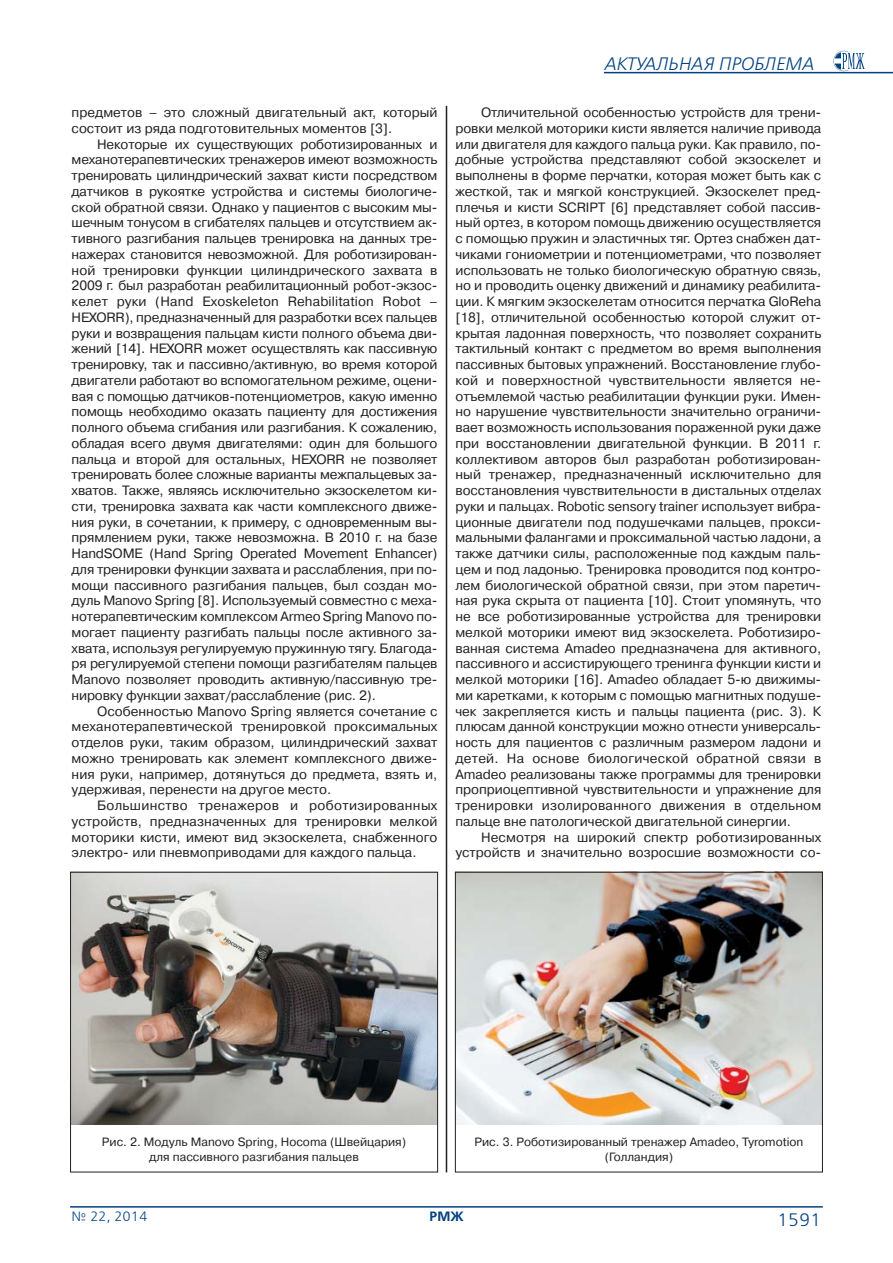
<style>
.page{position:relative;width:893px;height:1263px;background:#fff}
.page>*{position:absolute;margin:0;border:0;box-sizing:border-box;transform-origin:0 0}
.t1{font:italic 18px "Free Set C";color:#004181}
.t2{font:18px "Free Set C";color:#004181}
.t3{font:13.5px/15.8px "Pragmatica C";color:#231f20;text-align:justify}
.t4{font:13.5px "Free Set C";color:#004181}
.t5{font:700 13.5px "Free Set C";color:#004181}
.t6{font:12px/14.4px "Pragmatica C";color:#231f20;text-align:center}
</style>
<div class="page">
<svg style="left:833px;top:51px;width:32px;height:20px"></svg>
<hr style="left:70px;top:1206px;width:753px;height:1px;background:#004181">
<hr style="left:604px;top:72px;width:289px;height:1px;background:#004181">
<hr style="left:446px;top:106px;width:1px;height:1066px;background:#231f20">
<img style="left:72px;top:874px;width:364px;height:251px">
<div style="left:70px;top:872px;width:368px;height:300px;border:1px solid #231f20"></div>
<img style="left:457px;top:874px;width:364px;height:251px">
<div style="left:455px;top:872px;width:368px;height:300px;border:1px solid #231f20"></div>
<p class="t3" style="left:72px;top:106px;width:367px">предметов – это сложный двигательный акт, который состоит из ряда подготовительных моментов [3].</p>
<p class="t3" style="left:72px;top:137px;width:367px;text-indent:26px">Некоторые их существующих роботизированных и механотерапевтических тренажеров имеют возможность тренировать цилиндрический захват кисти посредством датчиков в рукоятке устройства и системы биологиче&shy;ской обратной связи. Однако у пациентов с высоким мы&shy;шечным тонусом в сгибателях пальцев и отсутствием ак&shy;тивного разгибания пальцев тренировка на данных тре&shy;нажерах становится невозможной. Для роботизирован&shy;ной тренировки функции цилиндрического захвата в 2009 г. был разработан реабилитационный робот-экзос&shy;келет руки (Hand Exoskeleton Rehabilitation Robot – HEXORR), предназначенный для разработки всех пальцев руки и возвращения пальцам кисти полного объема дви&shy;жений [14]. HEXORR может осуществлять как пассивную тренировку, так и пассивно/активную, во время которой двигатели работают во вспомогательном режиме, оцени&shy;вая с помощью датчиков-потенциометров, какую именно помощь необходимо оказать пациенту для достижения полного объема сгибания или разгибания. К сожалению, обладая всего двумя двигателями: один для большого пальца и второй для остальных, HEXORR не позволяет тренировать более сложные варианты межпальцевых за&shy;хватов. Также, являясь исключительно экзоскелетом ки&shy;сти, тренировка захвата как части комплексного движе&shy;ния руки, в сочетании, к примеру, с одновременным вы&shy;прямлением руки, также невозможна. В 2010 г. на базе HandSOME (Hand Spring Ope rated Movement Enhancer) для тренировки функции захвата и расслабления, при по&shy;мощи пассивного разгибания пальцев, был создан мо&shy;дуль Manovo Spring [8]. Используемый совместно с меха&shy;нотерапевтическим комплексом Armeo Spring Manovо по&shy;могает пациенту разгибать пальцы после активного за&shy;хвата, используя регулируемую пружинную тягу. Благода&shy;ря регулируемой степени помощи разгибателям пальцев Manovo позволяет проводить активную/пассивную тре&shy;нировку функции захват/расслабление (рис. 2).</p>
<p class="t3" style="left:72px;top:704px;width:367px;text-indent:26px">Особенностью Manovo Spring является сочетание с механотерапевтической тренировкой проксимальных отделов руки, таким образом, цилиндрический захват можно тренировать как элемент комплексного движе&shy;ния руки, например, дотянуться до предмета, взять и, удерживая, перенести на другое место.</p>
<p class="t3" style="left:72px;top:799px;width:367px;text-indent:26px">Большинство тренажеров и роботизированных устройств, предназначенных для тренировки мелкой моторики кисти, имеют вид экзоскелета, снабженного электро- или пневмоприводами для каждого пальца.</p>
<h1 class="t1" style="left:604px;top:57px;width:211px">АКТУАЛЬНАЯ ПРОБЛЕМА</h1>
<p class="t3" style="left:455px;top:106px;width:367px;text-indent:26px">Отличительной особенностью устройств для трени&shy;ровки мелкой моторики кисти является наличие привода или двигателя для каждого пальца руки. Как правило, по&shy;добные устройства представляют собой экзоскелет и выполнены в форме перчатки, которая может быть как с жесткой, так и мягкой конструкцией. Экзоскелет пред&shy;плечья и кисти SCRIPT [6] представляет собой пассив&shy;ный ортез, в котором помощь движению осуществляется с помощью пружин и эластичных тяг. Ортез снабжен дат&shy;чиками гониометрии и потенциометрами, что позволяет использовать не только биологическую обратную связь, но и проводить оценку движений и динамику реабилита&shy;ции. К мягким экзоскелетам относится перчатка GloReha [18], отличительной особенностью которой служит от&shy;крытая ладонная поверхность, что позволяет сохранить тактильный контакт с предметом во время выполнения пассивных бытовых упражнений. Восстановление глубо&shy;кой и поверхностной чувствительности является не&shy;отъемлемой частью реабилитации функции руки. Имен&shy;но нарушение чувствительности значительно ограничи&shy;вает возможность использования пораженной руки даже при восстановлении двигательной функции. В 2011 г. коллективом авторов был разработан роботизирован&shy;ный тренажер, предназначенный исключительно для восстановления чувствительности в дистальных отделах руки и пальцах. Robotic sensory trainer использует вибра&shy;ционные двигатели под подушечками пальцев, прокси&shy;мальными фалангами и проксимальной частью ладони, а также датчики силы, расположенные под каждым паль&shy;цем и под ладонью. Тренировка проводится под контро&shy;лем биологической обратной связи, при этом паретич&shy;ная рука скрыта от пациента [10]. Стоит упомянуть, что не все роботизированные устройства для тренировки мелкой моторики имеют вид экзоскелета. Роботизиро&shy;ванная система Amadeo предназначена для активного, пассивного и ассистирующего тренинга функции кисти и мелкой моторики [16]. Amadeo обладает 5-ю движимы&shy;ми каретками, к которым с помощью магнитных подуше&shy;чек закрепляется кисть и пальцы пациента (рис. 3). К плюсам данной конструкции можно отнести универсаль&shy;ность для пациентов с различным размером ладони и детей. На основе биологической обратной связи в Amadeo реализованы также программы для тренировки проприоцептивной чувствительности и упражнение для тренировки изолированного движения в отдельном пальце вне патологической двигательной синергии.</p>
<p class="t3" style="left:455px;top:830px;width:367px;text-align:right">Несмотря на широкий спектр роботизированных устройств и значительно возросшие возможности со-</p>
<p class="t6" style="left:102px;top:1136px;width:306px">Рис. 2. Модуль Manovo Spring, Hocoma (Швейцария) для пассивного разгибания пальцев</p>
<p class="t6" style="left:474px;top:1136px;width:330px">Рис. 3. Роботизированный тренажер Amadeo, Tyromotion (Голландия)</p>
<p class="t4" style="left:72px;top:1210px;width:77px">№ 22, 2014</p>
<p class="t5" style="left:429px;top:1211px;width:36px">РМЖ</p>
<h1 class="t2" style="left:777px;top:1212px;width:46px">1591</h1>
</div>
